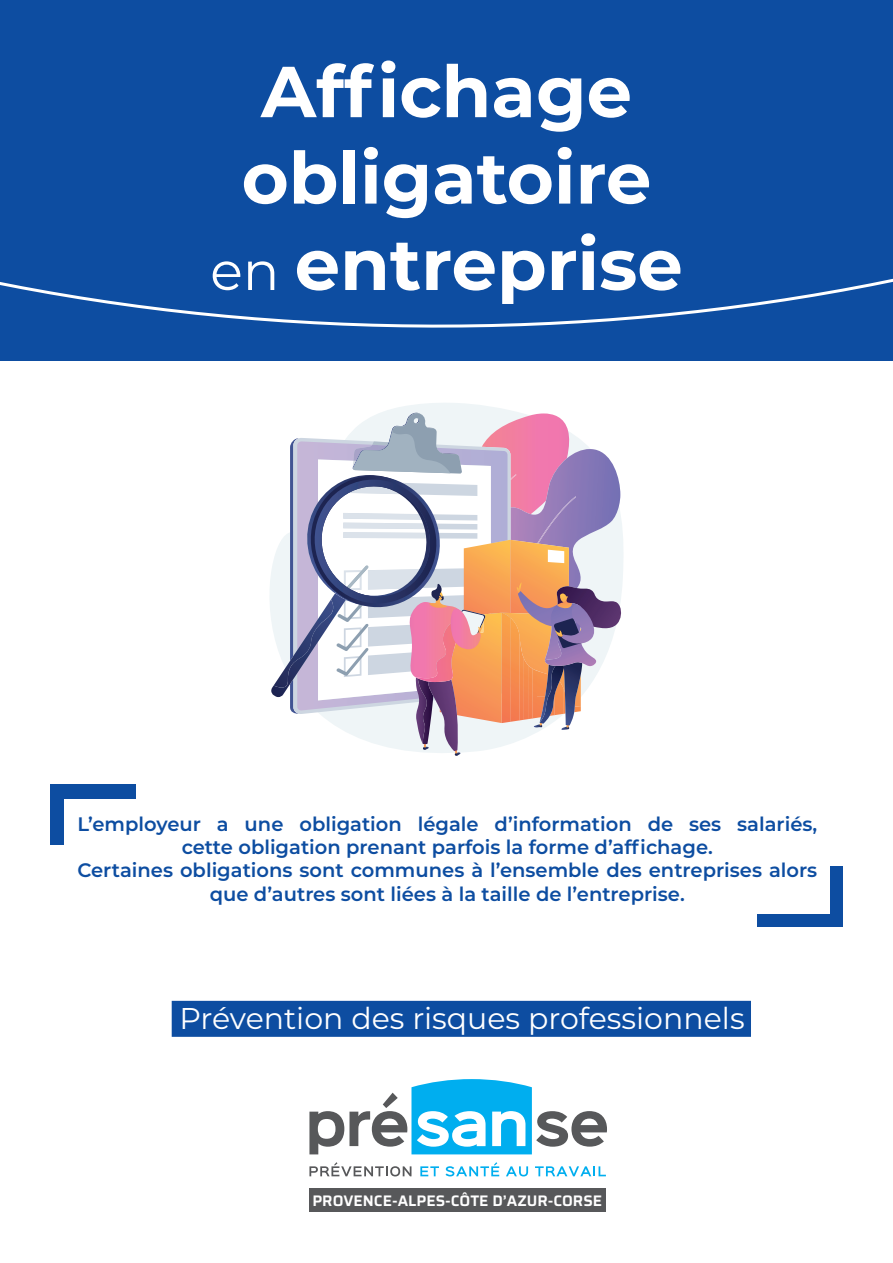
<style>
.page{position:relative;width:893px;height:1263px;background:#fff}
.page>*{position:absolute;margin:0;border:0;box-sizing:border-box;transform-origin:0 0}
.t1{font:700 72px/86.4px "Montserrat";color:#fff;text-align:center}
.t2{font:30px "Montserrat";color:#fff}
.t3{font:600 19.5px/23.4px "Montserrat";color:#0d4da1;text-align:center}
.t4{font:600 15.3px "Saira";color:#fff}
.s1{font-weight:400;font-size:54px}
</style>
<div class="page">
<div style="left:0;top:0;width:893px;height:360px;background:#0d4da1"></div>
<svg style="left:309px;top:1162px;width:102px;height:14px"></svg>
<svg style="left:420px;top:1166px;width:19px;height:10px"></svg>
<svg style="left:445px;top:1162px;width:54px;height:14px"></svg>
<svg style="left:506px;top:1166px;width:22px;height:10px"></svg>
<svg style="left:535px;top:1166px;width:71px;height:10px"></svg>
<svg style="left:309px;top:1079px;width:298px;height:75px"></svg>
<div style="left:309px;top:1188px;width:297px;height:24px;background:#57585a"></div>
<div style="left:172px;top:1001px;width:579px;height:36px;background:#0d4da1"></div>
<svg style="left:0;top:278px;width:893px;height:50px"></svg>
<div style="left:50px;top:784px;width:85px;height:61px;background:#0d4da1"></div>
<div style="left:758px;top:866px;width:85px;height:61px;background:#0d4da1"></div>
<div style="left:65px;top:799px;width:765px;height:114px;background:#fff"></div>
<svg style="left:270px;top:403px;width:353px;height:210px"></svg>
<svg style="left:271px;top:413px;width:351px;height:343px"></svg>
<h1 class="t1" style="left:210px;top:45px;width:474px">Affichage obligatoire <span class="s1">en</span> entreprise</h1>
<p class="t3" style="left:77px;top:811px;width:741px">L’employeur a une obligation légale d’information de ses salariés, cette obligation prenant parfois la forme d’affichage.<br>Certaines obligations sont communes à l’ensemble des entreprises alors que d’autres sont liées à la taille de l’entreprise.</p>
<h2 class="t2" style="left:180px;top:998px;width:567px">Prévention des risques professionnels</h2>
<p class="t4" style="left:312px;top:1189px;width:291px">PROVENCE-ALPES-CÔTE D’AZUR-CORSE</p>
</div>
